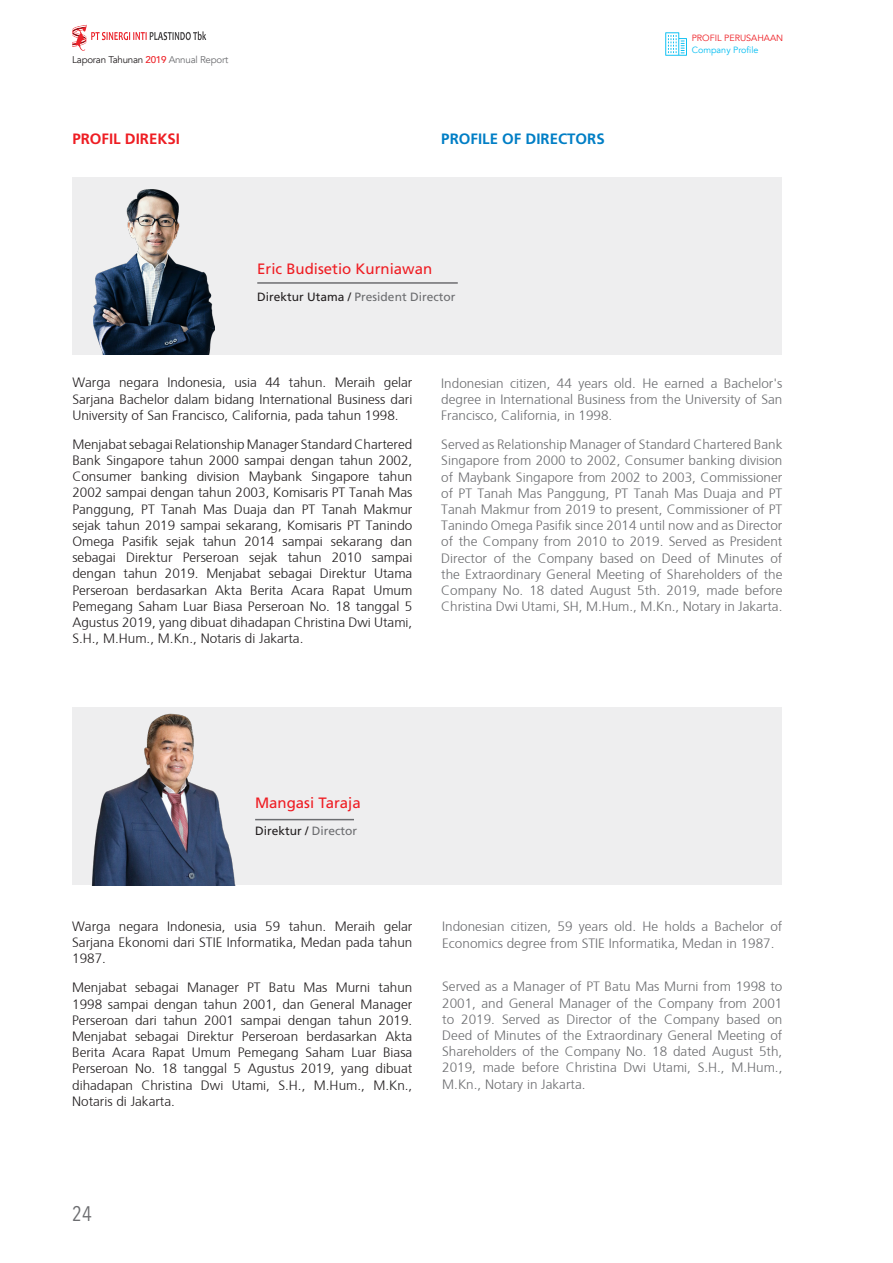
<style>
.page{position:relative;width:893px;height:1263px;background:#fff}
.page>*{position:absolute;margin:0;border:0;box-sizing:border-box;transform-origin:0 0}
.t1{font:21px "Avenir Next Condensed";color:#6c6d70}
.FONT_BOLD{font:15px "Frutiger LT Std";color:#ee1d23}
.JUDUL_ENGLIS_BOLD{font:700 15px "Frutiger LT Std";color:#007ec5}
.JUDUL_BOLD_1_INDO{font:700 15px "Frutiger LT Std";color:#ee1d23}
.t2{font:300 13.5px/16.2px "Frutiger";color:#231f20;text-align:justify}
.englis_normal_1{font:300 13.5px/16.2px "Frutiger";color:#6c6d70;text-align:justify}
.t3{font:12px "Frutiger LT Std";color:#6c6d70}
.t4{font:12px "Frutiger LT Std";color:#231f20}
.t5{font:9.75px "Avenir";letter-spacing:-.025em;color:#231f20}
.t6{font:9px "Avenir";color:#ee1d23}
.t7{font:9px "Avenir";color:#01bdf2}
.s1{font-weight:500;color:#ee1d23}
.s2{color:#6c6d70}
.s3{color:#231f20}
</style>
<div class="page">
<svg style="left:665px;top:32px;width:22px;height:24px"></svg>
<svg style="left:72px;top:24px;width:134px;height:27px"></svg>
<div style="left:72px;top:178px;width:710px;height:177px;background:#eeeeef"></div>
<div style="left:72px;top:708px;width:710px;height:177px;background:#eeeeef"></div>
<hr style="left:255px;top:819px;width:99px;height:1px;background:#6c6d70">
<hr style="left:257px;top:282px;width:201px;height:2px;background:#6c6d70">
<img style="left:91px;top:713px;width:145px;height:172px">
<img style="left:93px;top:189px;width:122px;height:166px">
<p class="t5" style="left:72px;top:54px;width:157px">Laporan Tahunan <span class="s1">2019</span> <span class="s2">Annual Report</span></p>
<p class="JUDUL_BOLD_1_INDO" style="left:72px;top:130px;width:109px">PROFIL DIREKSI</p>
<p class="JUDUL_ENGLIS_BOLD" style="left:441px;top:130px;width:165px">PROFILE OF DIRECTORS</p>
<p class="FONT_BOLD" style="left:257px;top:260px;width:177px">Eric Budisetio Kurniawan</p>
<p class="t3" style="left:257px;top:290px;width:200px"><span class="s3">Direktur Utama /</span> President Director</p>
<p class="t6" style="left:692px;top:33px;width:93px">PROFIL PERUSAHAAN</p>
<p class="t7" style="left:692px;top:45px;width:68px">Company Profile</p>
<p class="t2" style="left:72px;top:374px;width:341px">Warga negara Indonesia, usia 44 tahun. Meraih gelar Sarjana Bachelor dalam bidang International Business dari University of San Francisco, California, pada tahun 1998.</p>
<p class="t2" style="left:72px;top:435px;width:341px">Menjabat sebagai Relationship Manager Standard Chartered Bank Singapore tahun 2000 sampai dengan tahun 2002, Consumer banking division Maybank Singapore tahun 2002 sampai dengan tahun 2003, Komisaris PT Tanah Mas Panggung, PT Tanah Mas Duaja dan PT Tanah Makmur sejak tahun 2019 sampai sekarang, Komisaris PT Tanindo Omega Pasifik sejak tahun 2014 sampai sekarang dan sebagai Direktur Perseroan sejak tahun 2010 sampai dengan tahun 2019. Menjabat sebagai Direktur Utama Perseroan berdasarkan Akta Berita Acara Rapat Umum Pemegang Saham Luar Biasa Perseroan No. 18 tanggal 5<br>Agustus 2019, yang dibuat dihadapan Christina Dwi Utami, S.H., M.Hum., M.Kn., Notaris di Jakarta.</p>
<p class="englis_normal_1" style="left:441px;top:374px;width:343px">Indonesian citizen, 44 years old. He earned a Bachelor's degree in International Business from the University of San Francisco, California, in 1998.</p>
<p class="englis_normal_1" style="left:441px;top:435px;width:343px">Served as Relationship Manager of Standard Chartered Bank Singapore from 2000 to 2002, Consumer banking division of Maybank Singapore from 2002 to 2003, Commissioner of PT Tanah Mas Panggung, PT Tanah Mas Duaja and PT Tanah Makmur from 2019 to present, Commissioner of PT Tanindo Omega Pasifik since 2014 until now and as Director of the Company from 2010 to 2019. Served as President Director of the Company based on Deed of Minutes of the Extraordinary General Meeting of Shareholders of the Company No. 18 dated August 5th. 2019, made before Christina Dwi Utami, SH, M.Hum., M.Kn., Notary in Jakarta.</p>
<p class="FONT_BOLD" style="left:255px;top:794px;width:107px">Mangasi Taraja</p>
<p class="t4" style="left:255px;top:824px;width:104px">Direktur / <span class="s2">Director</span></p>
<p class="t2" style="left:72px;top:917px;width:342px">Warga negara Indonesia, usia 59 tahun. Meraih gelar Sarjana Ekonomi dari STIE Informatika, Medan pada tahun 1987.</p>
<p class="t2" style="left:72px;top:979px;width:342px">Menjabat sebagai Manager PT Batu Mas Murni tahun 1998 sampai dengan tahun 2001, dan General Manager Perseroan dari tahun 2001 sampai dengan tahun 2019.<br>Menjabat sebagai Direktur Perseroan berdasarkan Akta Berita Acara Rapat Umum Pemegang Saham Luar Biasa Perseroan No. 18 tanggal 5 Agustus 2019, yang dibuat dihadapan Christina Dwi Utami, S.H., M.Hum., M.Kn., Notaris di Jakarta.</p>
<p class="englis_normal_1" style="left:442px;top:918px;width:342px">Indonesian citizen, 59 years old. He holds a Bachelor of<br>Economics degree from STIE Informatika, Medan in 1987.</p>
<p class="englis_normal_1" style="left:442px;top:978px;width:342px">Served as a Manager of PT Batu Mas Murni from 1998 to 2001, and General Manager of the Company from 2001 to 2019. Served as Director of the Company based on Deed of Minutes of the Extraordinary General Meeting of Shareholders of the Company No. 18 dated August 5th, 2019, made before Christina Dwi Utami, S.H., M.Hum., M.Kn., Notary in Jakarta.</p>
<h1 class="t1" style="left:72px;top:1196px;width:21px">24</h1>
</div>
